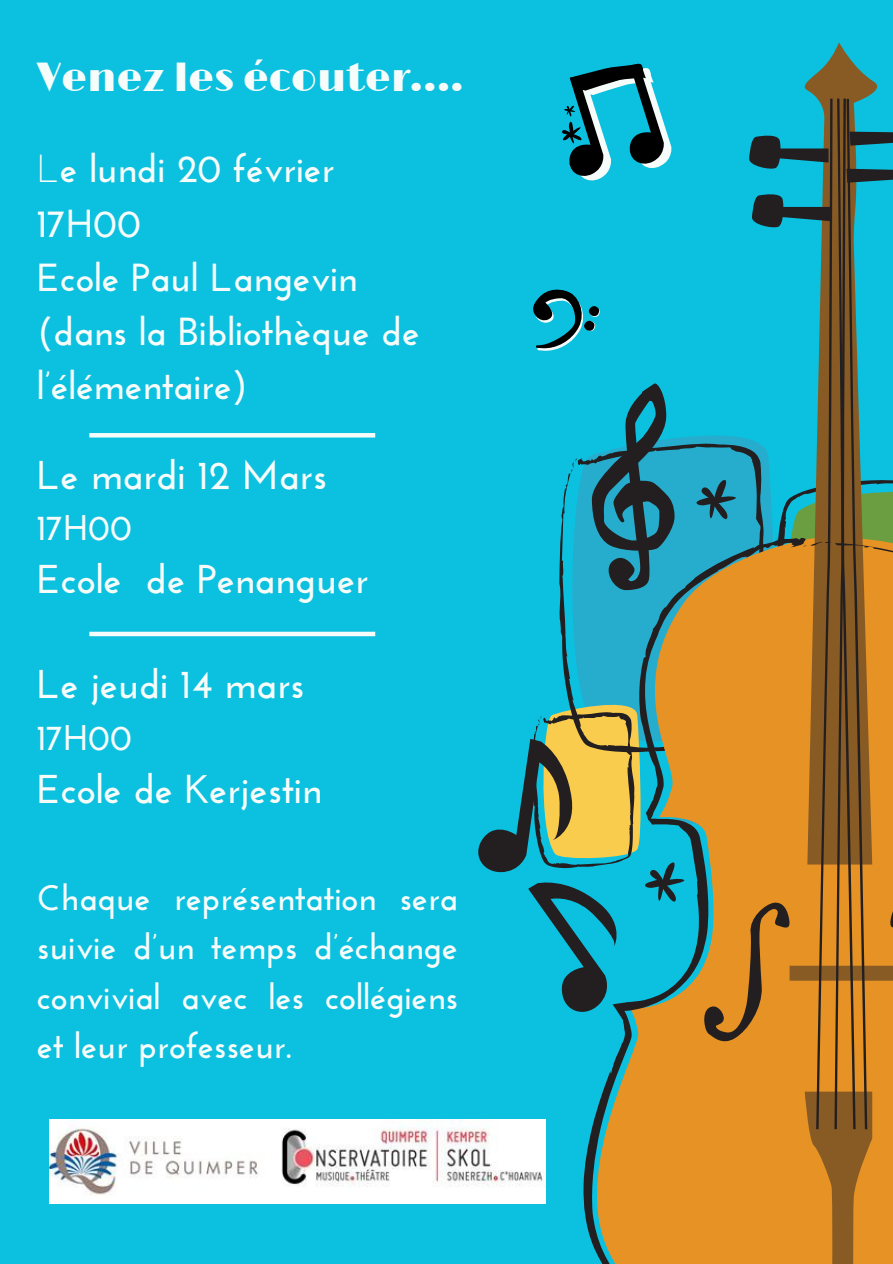
<style>
.page{position:relative;width:893px;height:1264px;background:#fff}
.page>*{position:absolute;margin:0;border:0;box-sizing:border-box;transform-origin:0 0}
.t1{font:40.35px "Limelight";color:#f6fcf9}
.t2{font:700 40.2px "Josefin Sans";color:#f6fcf9}
.t3{font:700 39px/54px "Josefin Sans";color:#f6fcf9}
.t4{font:700 35.7px/49.5px "Josefin Sans";color:#f6fcf9;text-align:justify}
.s1{font-weight:400}
</style>
<div class="page">
<div style="left:0;top:0;width:892px;height:1263px;background:#0cc0df"></div>
<svg style="left:470px;top:42px;width:422px;height:1221px"></svg>
<hr style="left:89px;top:433px;width:286px;height:4px;background:#f6fcf9">
<div style="left:89px;top:631px;width:286px;height:5px;background:#f6fcf9"></div>
<img style="left:50px;top:1119px;width:495px;height:84px">
<p class="t1" style="left:37px;top:54px;width:428px">Venez les écouter....</p>
<p class="t3" style="left:37px;top:146px;width:384px"><span class="s1">L</span>e lundi 20 février<br>17H00<br>Ecole Paul Langevin (dans la Bibliothèque de l’élémentaire)</p>
<p class="t2" style="left:37px;top:458px;width:292px">Le mardi 12 Mars</p>
<p class="t4" style="left:37px;top:506px;width:97px">17H00</p>
<p class="t2" style="left:37px;top:563px;width:333px">Ecole de Penanguer</p>
<h2 class="t2" style="left:37px;top:668px;width:269px">Le jeudi 14 mars</h2>
<h2 class="t4" style="left:37px;top:716px;width:97px">17H00</h2>
<h2 class="t2" style="left:37px;top:772px;width:286px">Ecole de Kerjestin</h2>
<h2 class="t4" style="left:37px;top:875px;width:422px">Chaque représentation sera suivie d’un temps d’échange convivial avec les collégiens et leur professeur.</h2>
</div>
